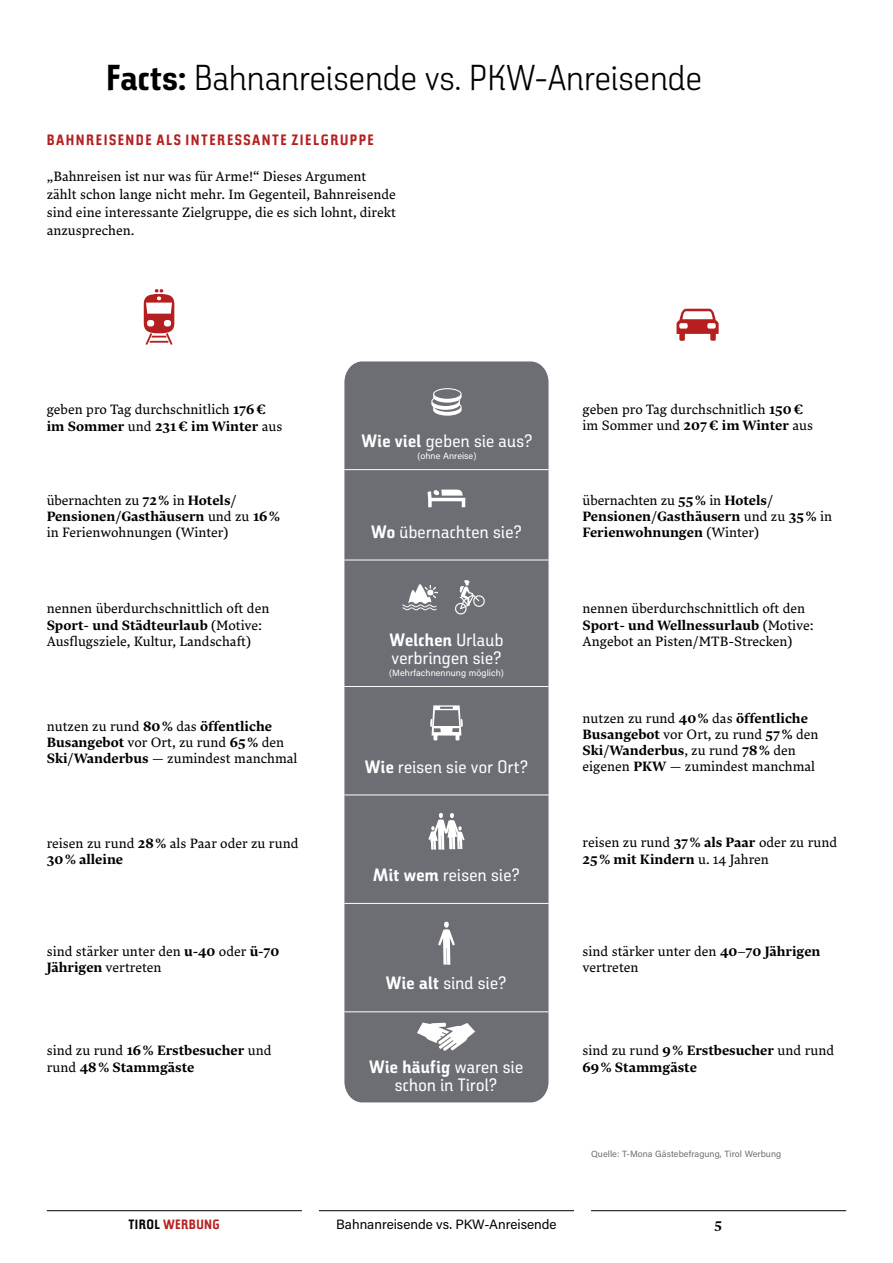
<style>
.page{position:relative;width:893px;height:1263px;background:#fff}
.page>*{position:absolute;margin:0;border:0;box-sizing:border-box;transform-origin:0 0}
.t1{font:200 36px "Tirol Sans";letter-spacing:.005em;color:#000}
.t2{font:18px/18px "Tirol Sans";letter-spacing:.02em;color:#fff}
.t3{font:700 15px "Tirol Sans";letter-spacing:.1em;color:#b51f1f}
.t4{font:13.5px/16.2px "Lava LCG";color:#000}
.t5{font:700 13.5px/16.2px "Lava LCG";color:#000}
.t6{font:13.5px "Acumin Pro";color:#000}
.t7{font:700 13.5px "Tirol Sans";letter-spacing:.025em;color:#b51f1f}
.t8{font:9px "Acumin Pro";letter-spacing:.005em;color:#6c6e74}
.t9{font:9px "Acumin Pro";letter-spacing:.005em;color:#fff}
.s1{font-weight:700}
.s2{font-weight:400}
.s3{color:#000}
</style>
<div class="page">
<hr style="left:47px;top:1210px;width:255px;height:1px;background:#000">
<hr style="left:591px;top:1210px;width:255px;height:1px;background:#000">
<div style="left:344px;top:361px;width:205px;height:741px;background:#6c6e74"></div>
<hr style="left:344px;top:469px;width:205px;height:1px;background:#fff">
<hr style="left:344px;top:560px;width:205px;height:1px;background:#fff">
<hr style="left:344px;top:686px;width:205px;height:1px;background:#fff">
<hr style="left:344px;top:795px;width:205px;height:1px;background:#fff">
<hr style="left:344px;top:903px;width:205px;height:1px;background:#fff">
<hr style="left:344px;top:1011px;width:205px;height:1px;background:#fff">
<svg style="left:431px;top:388px;width:31px;height:28px"></svg>
<svg style="left:428px;top:489px;width:37px;height:18px"></svg>
<svg style="left:455px;top:580px;width:30px;height:34px"></svg>
<svg style="left:428px;top:813px;width:37px;height:37px"></svg>
<svg style="left:438px;top:922px;width:17px;height:43px"></svg>
<svg style="left:402px;top:584px;width:36px;height:26px"></svg>
<svg style="left:144px;top:289px;width:30px;height:56px"></svg>
<svg style="left:676px;top:309px;width:43px;height:32px"></svg>
<svg style="left:430px;top:705px;width:33px;height:35px"></svg>
<svg style="left:417px;top:1022px;width:58px;height:29px"></svg>
<hr style="left:319px;top:1210px;width:255px;height:1px;background:#000">
<h1 class="t1" style="left:106px;top:57px;width:597px"><span class="s1">Facts:</span> Bahnanreisende vs. PKW-Anreisende</h1>
<p class="t3" style="left:47px;top:130px;width:329px">BAHNREISENDE ALS INTERESSANTE ZIELGRUPPE</p>
<p class="t4" style="left:47px;top:167px;width:351px;line-height:18.1px">„Bahnreisen ist nur was für Arme!“ Dieses Argument zählt schon lange nicht mehr. Im Gegenteil, Bahnreisende sind eine interessante Zielgruppe, die es sich lohnt, direkt anzusprechen.</p>
<p class="t4" style="left:47px;top:402px;width:237px">geben pro Tag durchschnitlich <span class="s1">176 € im Sommer</span> und <span class="s1">231 € im Winter</span> aus</p>
<h2 class="t2" style="left:361px;top:432px;width:172px"><span class="s1">Wie viel</span> geben sie aus?</h2>
<p class="t9" style="left:417px;top:450px;width:60px">(ohne Anreise)</p>
<p class="t4" style="left:583px;top:401px;width:232px">geben pro Tag durchschnitlich <span class="s1">150 € </span>im Sommer und <span class="s1">207 € im Winter</span> aus</p>
<p class="t4" style="left:47px;top:492px;width:235px">übernachten zu <span class="s1">72 %</span> in <span class="s1">Hotels/<br>Pensionen/Gasthäusern</span> und zu <span class="s1">16 % </span>in Ferienwohnungen (Winter)</p>
<h2 class="t2" style="left:371px;top:522px;width:152px"><span class="s1">Wo</span> übernachten sie?</h2>
<p class="t5" style="left:583px;top:492px;width:251px"><span class="s2">übernachten zu</span> 55 % <span class="s2">in</span> Hotels/<br>Pensionen/Gasthäusern <span class="s2">und zu</span> 35 % <span class="s2">in<br></span>Ferienwohnungen <span class="s2">(Winter)</span></p>
<p class="t4" style="left:47px;top:601px;width:224px">nennen überdurchschnittlich oft den<br><span class="s1">Sport- und Städteurlaub</span> (Motive:<br>Ausflugsziele, Kultur, Landschaft)</p>
<h2 class="t2" style="left:390px;top:630px;width:115px"><span class="s1">Welchen</span> Urlaub verbringen sie?</h2>
<p class="t9" style="left:389px;top:667px;width:116px">(Mehrfachnennung möglich)</p>
<p class="t4" style="left:583px;top:600px;width:233px">nennen überdurchschnittlich oft den<br><span class="s1">Sport- und Wellnessurlaub</span> (Motive:<br>Angebot an Pisten/MTB-Strecken)</p>
<p class="t4" style="left:47px;top:718px;width:252px">nutzen zu rund <span class="s1">80 %</span> das <span class="s1">öffentliche<br>Busangebot</span> vor Ort, zu rund <span class="s1">65 %</span> den<br><span class="s1">Ski/Wanderbus</span> — zumindest manchmal</p>
<h2 class="t2" style="left:365px;top:757px;width:165px"><span class="s1">Wie</span> reisen sie vor Ort?</h2>
<p class="t4" style="left:583px;top:710px;width:238px">nutzen zu rund <span class="s1">40 %</span> das <span class="s1">öffentliche Busangebot</span> vor Ort, zu rund <span class="s1">57 %</span> den <span class="s1">Ski/Wanderbus</span>, zu rund <span class="s1">78 %</span> den eigenen <span class="s1">PKW</span> — zumindest manchmal</p>
<p class="t4" style="left:47px;top:834px;width:253px">reisen zu rund <span class="s1">28 %</span> als Paar oder zu rund<br><span class="s1">30 % alleine</span></p>
<h2 class="t2" style="left:373px;top:865px;width:148px"><span class="s1">Mit wem</span> reisen sie?</h2>
<p class="t4" style="left:583px;top:834px;width:256px">reisen zu rund <span class="s1">37 % als Paar</span> oder zu rund<br><span class="s1">25 % mit Kindern</span> u. 14 Jahren</p>
<p class="t4" style="left:47px;top:943px;width:234px">sind stärker unter den <span class="s1">u-40</span> oder <span class="s1">ü-70<br>Jährigen</span> vertreten</p>
<h2 class="t2" style="left:386px;top:974px;width:122px"><span class="s1">Wie alt</span> sind sie?</h2>
<p class="t4" style="left:583px;top:943px;width:239px">sind stärker unter den <span class="s1">40–70 Jährigen </span>vertreten</p>
<p class="t5" style="left:47px;top:1042px;width:226px"><span class="s2">sind zu rund</span> 16 % Erstbesucher <span class="s2">und rund</span> 48 % Stammgäste</p>
<h2 class="t2" style="left:369px;top:1057px;width:156px;text-align:center"><span class="s1">Wie häufig</span> waren sie schon in Tirol?</h2>
<p class="t5" style="left:583px;top:1042px;width:253px"><span class="s2">sind zu rund</span> 9 % Erstbesucher <span class="s2">und rund<br></span>69 % Stammgäste</p>
<p class="t8" style="left:591px;top:1147px;width:192px">Quelle: T-Mona Gästebefragung, Tirol Werbung</p>
<p class="t6" style="left:336px;top:1215px;width:222px">Bahnanreisende vs. PKW-Anreisende</p>
<p class="t7" style="left:129px;top:1216px;width:93px"><span class="s3">TIROL</span> WERBUNG</p>
<p class="t5" style="left:715px;top:1216px;width:9px">5</p>
</div>
